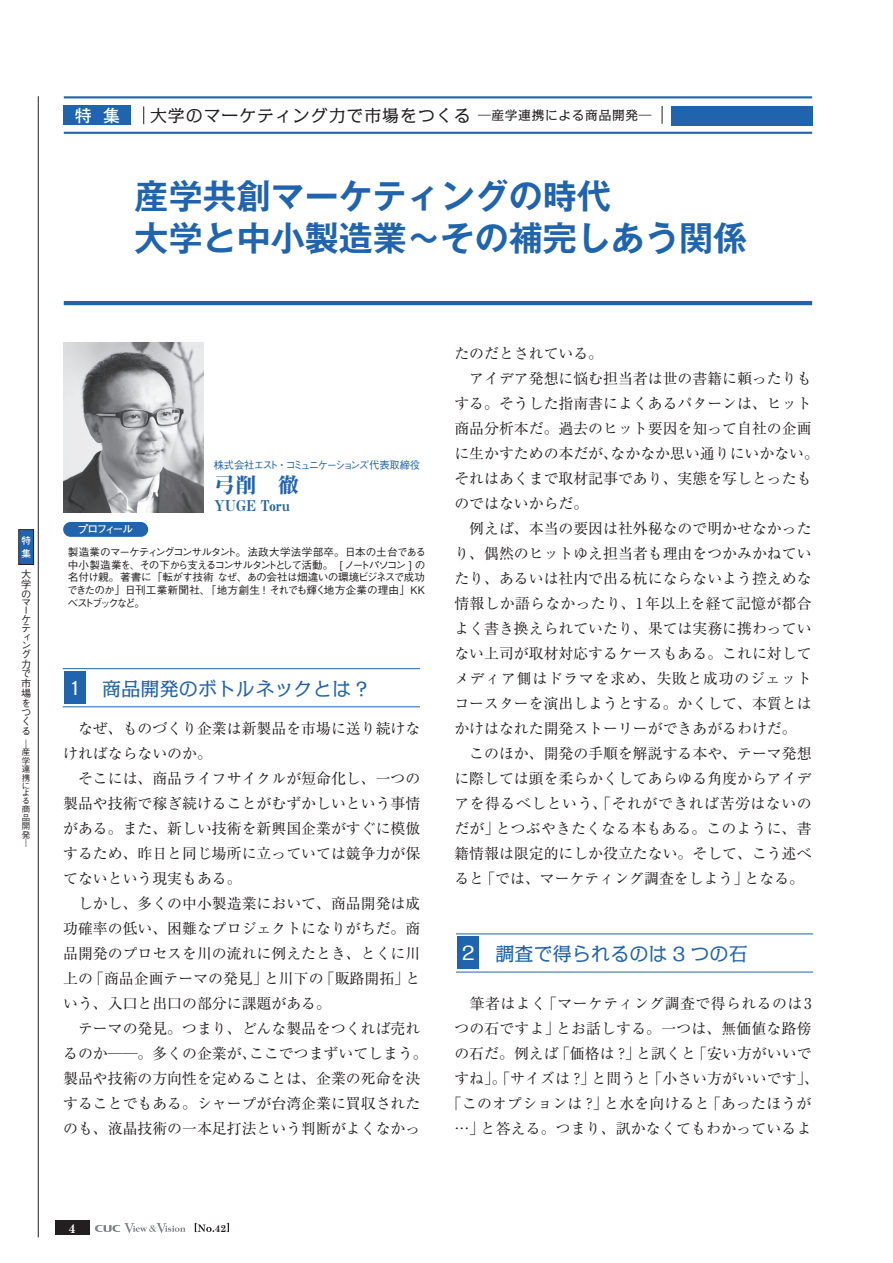
<style>
.page{position:relative;width:893px;height:1263px;background:#fff}
.page>*{position:absolute;margin:0;border:0;box-sizing:border-box;transform-origin:0 0}
.t1{font:700 34.05px/42.5px "Gothic MB101 Pro De";color:#2164ae}
.t2{font:21.3px "Midashi Min Pro MA31";color:#2164ae}
.t3{font:19.2px "Kakumin Pro";color:#2164ae}
.t4{font:16.95px "Kakumin Pro";letter-spacing:.05em;color:#231f20}
.t5{font:700 16.95px "Futo Go B101 Pro";color:#fff}
.t6{font:14.85px/25px "Ryumin Pro";color:#231f20}
.t7{font:14.85px "Midashi Min Pro MA31";color:#2164ae}
.t8{font:700 12.75px "Century Schoolbook";color:#fff}
.t9{font:500 10.65px/12.8px "Gothic BBB Pro";letter-spacing:-.08em;color:#231f20;text-align:justify}
.t10{font:500 10.65px "Gothic BBB Pro";letter-spacing:-.11em;color:#2164ae;scale:.96 1}
.t11{font:700 10.65px "Futo Go B101 Pro";letter-spacing:-.145em;color:#fff}
.t12{font:500 10.2px/9.1px "Gothic BBB Pro";color:#231f20}
.t13{font:700 10.05px "Century Schoolbook";color:#231f20}
.t14{font:700 9.6px/12.8px "Futo Go B101 Pro";color:#fff}
.t15{font:500 8.55px/8.2px "Gothic BBB Pro";color:#231f20}
.s1{font-size:12.75px}
.s2{color:#fff}
</style>
<div class="page">
<svg style="left:195px;top:1223px;width:19px;height:9px"></svg>
<svg style="left:227px;top:1223px;width:2px;height:9px"></svg>
<div style="left:55px;top:1220px;width:34px;height:15px;background:#231f20"></div>
<svg style="left:95px;top:1223px;width:91px;height:10px"></svg>
<hr style="left:38px;top:96px;width:1px;height:1141px;background:#231f20">
<div style="left:19px;top:530px;width:15px;height:34px;background:#2164ae"></div>
<div style="left:18px;top:529px;width:16px;height:36px;border:1px solid #231f20"></div>
<hr style="left:64px;top:96px;width:748px;height:2px;background:#2164ae">
<hr style="left:64px;top:132px;width:748px;height:2px;background:#2164ae">
<div style="left:64px;top:106px;width:67px;height:19px;background:#2164ae"></div>
<svg style="left:143px;top:106px;width:1px;height:18px"></svg>
<hr style="left:64px;top:301px;width:748px;height:4px;background:#2164ae">
<svg style="left:662px;top:106px;width:1px;height:18px"></svg>
<div style="left:671px;top:106px;width:141px;height:19px;background:#2164ae"></div>
<div style="left:63px;top:522px;width:85px;height:15px;background:#2164ae;border-radius:7px"></div>
<hr style="left:63px;top:668px;width:357px;height:1px;background:#2164ae">
<hr style="left:63px;top:706px;width:357px;height:1px;background:#2164ae">
<div style="left:64px;top:671px;width:22px;height:33px;background:#2164ae"></div>
<img style="left:63px;top:342px;width:140px;height:170px">
<hr style="left:456px;top:933px;width:357px;height:1px;background:#2164ae">
<hr style="left:456px;top:972px;width:357px;height:1px;background:#2164ae">
<div style="left:457px;top:937px;width:22px;height:32px;background:#2164ae"></div>
<p class="t5" style="left:75px;top:102px;width:47px">特 集</p>
<p class="t4" style="left:150px;top:102px;width:503px">大学のマーケティング力で市場をつくる <span class="s1">―産学連携による商品開発―</span></p>
<h1 class="t1" style="left:135px;top:170px;width:614px">産学共創マーケティングの時代<br>大学と中小製造業〜その補完しあう関係</h1>
<p class="t14" style="left:21px;top:533px;width:11px">特集</p>
<p class="t12" style="left:21px;top:568px;width:11px;line-height:9.9px;text-align:justify">大学の</p>
<p class="t12" style="left:21px;top:596px;width:11px">マーケティング力で市場を</p>
<p class="t12" style="left:21px;top:706px;width:11px">つくる</p>
<p class="t15" style="left:22px;top:738px;width:10px">―産学連携による商品開発―</p>
<p class="t10" style="left:214px;top:456px;width:217px">株式会社エスト・コミュニケーションズ代表取締役</p>
<h2 class="t2" style="left:214px;top:468px;width:87px">弓削　徹</h2>
<p class="t7" style="left:214px;top:494px;width:78px">YUGE Toru</p>
<p class="t11" style="left:78px;top:521px;width:57px">プロフィール</p>
<p class="t9" style="left:67px;top:544px;width:361px">製造業のマーケティングコンサルタント。法政大学法学部卒。日本の土台である中小製造業を、その下から支えるコンサルタントとして活動。 [ ノートパソコン ] の名付け親。著書に「転がす技術 なぜ、あの会社は畑違いの環境ビジネスで成功できたのか」日刊工業新聞社、「地方創生 ! それでも輝く地方企業の理由」KKベストブックなど。</p>
<p class="t3" style="left:66px;top:673px;width:303px"><span class="s2">１</span> 商品開発のボトルネックとは ?</p>
<p class="t6" style="left:63px;top:715px;width:366px">　なぜ、ものづくり企業は新製品を市場に送り続けなければならないのか。<br>　そこには、商品ライフサイクルが短命化し、一つの製品や技術で稼ぎ続けることがむずかしいという事情がある。また、新しい技術を新興国企業がすぐに模倣するため、昨日と同じ場所に立っていては競争力が保てないという現実もある。<br>　しかし、多くの中小製造業において、商品開発は成功確率の低い、困難なプロジェクトになりがちだ。商品開発のプロセスを川の流れに例えたとき、とくに川上の「商品企画テーマの発見｣と川下の「販路開拓」という、入口と出口の部分に課題がある。<br>　テーマの発見。つまり、どんな製品をつくれば売れるのか──。多くの企業が、ここでつまずいてしまう。製品や技術の方向性を定めることは、企業の死命を決することでもある。シャープが台湾企業に買収されたのも、液晶技術の一本足打法という判断がよくなかっ</p>
<p class="t6" style="left:454px;top:340px;width:366px">たのだとされている。<br>　アイデア発想に悩む担当者は世の書籍に頼ったりもする。そうした指南書によくあるパターンは、ヒット商品分析本だ。過去のヒット要因を知って自社の企画に生かすための本だが、なかなか思い通りにいかない。それはあくまで取材記事であり、実態を写しとったものではないからだ。<br>　例えば、本当の要因は社外秘なので明かせなかったり、偶然のヒットゆえ担当者も理由をつかみかねていたり、あるいは社内で出る杭にならないよう控えめな情報しか語らなかったり、1年以上を経て記憶が都合よく書き換えられていたり、果ては実務に携わっていない上司が取材対応するケースもある。これに対してメディア側はドラマを求め、失敗と成功のジェットコースターを演出しようとする。かくして、本質とはかけはなれた開発ストーリーができあがるわけだ。<br>　このほか、開発の手順を解説する本や、テーマ発想に際しては頭を柔らかくしてあらゆる角度からアイデアを得るべしという、「それができれば苦労はないのだが」とつぶやきたくなる本もある。このように、書籍情報は限定的にしか役立たない。そして、こう述べると「では、マーケティング調査をしよう」となる。</p>
<p class="t3" style="left:459px;top:938px;width:291px"><span class="s2">２</span> 調査で得られるのは 3 つの石</p>
<p class="t6" style="left:447px;top:990px;width:374px;text-align:center">　筆者はよく「マーケティング調査で得られるのは3つの石ですよ」とお話しする。一つは、無価値な路傍の石だ。例えば「価格は ?」と訊くと「安い方がいいですね」。「サイズは ?」と問うと「小さい方がいいです」、「このオプションは ?」と水を向けると「あったほうが…」と答える。つまり、訊かなくてもわかっているよ</p>
<p class="t8" style="left:69px;top:1220px;width:9px">4</p>
<p class="t13" style="left:215px;top:1222px;width:13px">42</p>
</div>
